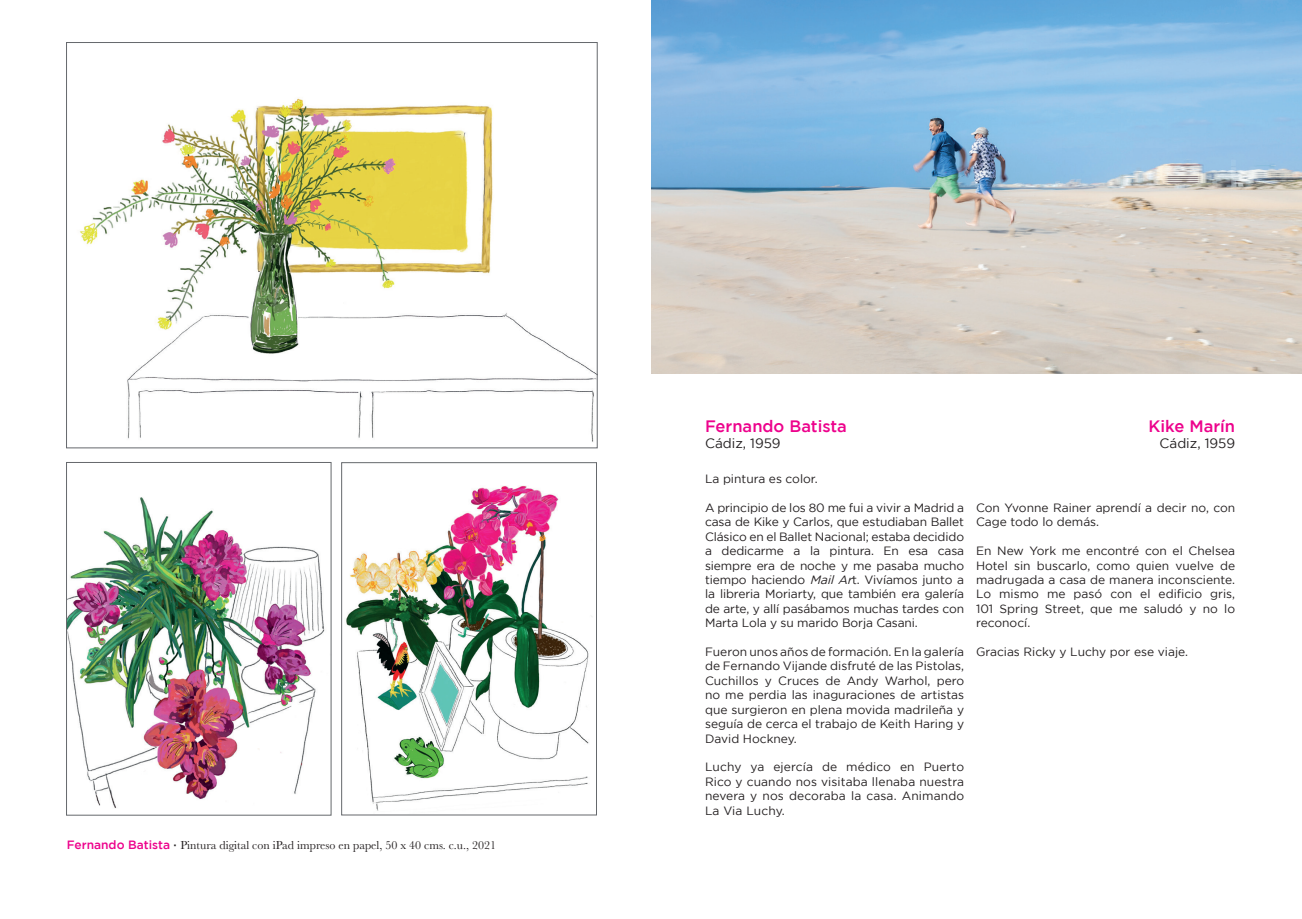
<style>
.page{position:relative;width:1302px;height:919px;background:#fff}
.page>*{position:absolute;margin:0;border:0;box-sizing:border-box;transform-origin:0 0}
.t1{font:500 16.5px "Gotham";color:#ed028c}
.t2{font:13.5px "Gotham";color:#231f20}
.t3{font:12px/14.4px "Gotham";color:#231f20;text-align:justify}
.t4{font:12px "Baskerville";color:#231f20}
.s1{font-family:"Gotham";font-weight:500;color:#ed028c}
.s2{font-family:"Gotham";font-weight:500}
.s3{font-style:italic}
</style>
<div class="page">
<img style="left:80px;top:98px;width:515px;height:344px">
<img style="left:346px;top:485px;width:246px;height:326px">
<div style="left:341px;top:462px;width:255px;height:353px;border:1px solid #65686c"></div>
<img style="left:68px;top:497px;width:257px;height:311px">
<div style="left:66px;top:462px;width:265px;height:353px;border:1px solid #65686c"></div>
<img style="left:651px;top:0;width:650px;height:373px">
<p class="t4" style="left:67px;top:837px;width:431px"><span class="s1">Fernando Batista</span> <span class="s2">·</span> Pintura digital con iPad impreso en papel, 50 x 40 cms. c.u., 2021</p>
<h1 class="t1" style="left:705px;top:416px;width:143px">Fernando Batista</h1>
<p class="t2" style="left:705px;top:435px;width:77px">Cádiz, 1959</p>
<p class="t3" style="left:705px;top:471px;width:114px">La pintura es color.</p>
<p class="t3" style="left:705px;top:500px;width:260px">A principio de los 80 me fui a vivir a Madrid a casa de Kike y Carlos, que estudiaban Ballet Clásico en el Ballet Nacional; estaba decidido a dedicarme a la pintura. En esa casa siempre era de noche y me pasaba mucho tiempo haciendo <span class="s3">Mail Ar</span>t. Vivíamos junto a la libreria Moriarty, que también era galería de arte, y allí pasábamos muchas tardes con Marta Lola y su marido Borja Casani.</p>
<p class="t3" style="left:705px;top:644px;width:260px">Fueron unos años de formación. En la galería de Fernando Vijande disfruté de las Pistolas, Cuchillos y Cruces de Andy Warhol, pero no me perdia las inaguraciones de artistas que surgieron en plena movida madrileña y seguía de cerca el trabajo de Keith Haring y David Hockney.</p>
<p class="t3" style="left:705px;top:759px;width:260px">Luchy ya ejercía de médico en Puerto Rico y cuando nos visitaba llenaba nuestra nevera y nos decoraba la casa. Animando La Via Luchy.</p>
<h1 class="t1" style="left:1148px;top:416px;width:88px">Kike Marín</h1>
<p class="t2" style="left:1159px;top:435px;width:77px">Cádiz, 1959</p>
<p class="t3" style="left:975px;top:500px;width:260px">Con Yvonne Rainer aprendí a decir no, con<br>Cage todo lo demás.</p>
<p class="t3" style="left:975px;top:543px;width:260px">En New York me encontré con el Chelsea Hotel sin buscarlo, como quien vuelve de madrugada a casa de manera inconsciente.<br>Lo mismo me pasó con el edificio gris, 101 Spring Street, que me saludó y no lo reconocí.</p>
<p class="t3" style="left:975px;top:644px;width:213px">Gracias Ricky y Luchy por ese viaje.</p>
</div>
